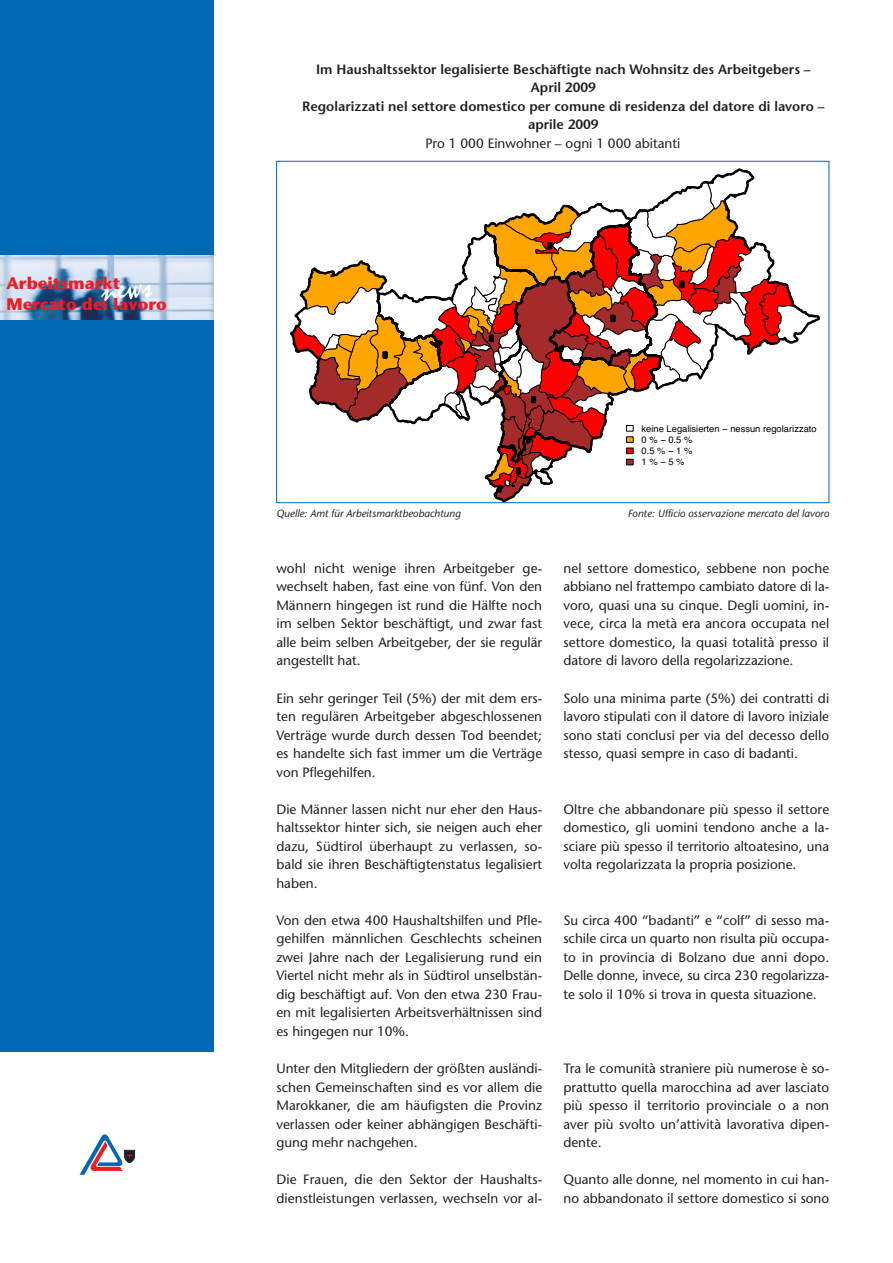
<style>
.page{position:relative;width:893px;height:1263px;background:#fff}
.page>*{position:absolute;margin:0;border:0;box-sizing:border-box;transform-origin:0 0}
.t1{font:700 16.8px/20.4px "Stone Sans";color:#ee1d23}
.t2{font:13.5px/18.5px "Stone Sans";color:#231f20;text-align:justify}
.t3{font:600 13.5px/18.5px "Stone Sans";color:#231f20;text-align:center}
.t4{font:italic 10.5px "Stone Sans";color:#231f20}
.t5{font:9.3px/11.2px "Helvetica";color:#000}
</style>
<div class="page">
<div style="left:0;top:0;width:213px;height:1051px;background:#0168b5"></div>
<img style="left:0;top:256px;width:213px;height:64px">
<svg style="left:80px;top:1134px;width:55px;height:41px"></svg>
<svg style="left:101px;top:284px;width:52px;height:17px"></svg>
<svg style="left:292px;top:168px;width:527px;height:336px"></svg>
<p class="t1" style="left:7px;top:275px;width:162px">Arbeitsmarkt<br>Mercato del lavoro</p>
<p class="t3" style="left:302px;top:61px;width:524px">Im Haushaltssektor legalisierte Beschäftigte nach Wohnsitz des Arbeitgebers – April 2009<br>Regolarizzati nel settore domestico per comune di residenza del datore di lavoro – aprile 2009</p>
<p class="t2" style="left:425px;top:135px;width:256px">Pro 1 000 Einwohner – ogni 1 000 abitanti</p>
<p class="t5" style="left:642px;top:424px;width:177px">keine Legalisierten − nessun regolarizzato<br>0 % − 0.5 %<br>0.5 % − 1 %<br>1 % − 5 %</p>
<p class="t4" style="left:276px;top:510px;width:186px">Quelle: Amt für Arbeitsmarktbeobachtung</p>
<p class="t4" style="left:628px;top:510px;width:203px">Fonte: Ufficio osservazione mercato del lavoro</p>
<p class="t2" style="left:276px;top:560px;width:267px">wohl nicht wenige ihren Arbeitgeber ge&shy;wechselt haben, fast eine von fünf. Von den Männern hingegen ist rund die Hälfte noch im selben Sektor beschäftigt, und zwar fast alle beim selben Arbeitgeber, der sie regulär angestellt hat.</p>
<p class="t2" style="left:276px;top:690px;width:267px">Ein sehr geringer Teil (5%) der mit dem ers&shy;ten regulären Arbeitgeber abgeschlossenen Verträge wurde durch dessen Tod beendet; es handelte sich fast immer um die Verträge von Pflegehilfen.</p>
<p class="t2" style="left:276px;top:801px;width:267px">Die Männer lassen nicht nur eher den Haus&shy;haltssektor hinter sich, sie neigen auch eher dazu, Südtirol überhaupt zu verlassen, so&shy;bald sie ihren Beschäftigtenstatus legalisiert haben.</p>
<p class="t2" style="left:276px;top:912px;width:267px">Von den etwa 400 Haushaltshilfen und Pfle&shy;gehilfen männlichen Geschlechts scheinen zwei Jahre nach der Legalisierung rund ein Viertel nicht mehr als in Südtirol unselbstän&shy;dig beschäftigt auf. Von den etwa 230 Frau&shy;en mit legalisierten Arbeitsverhältnissen sind es hingegen nur 10%.</p>
<p class="t2" style="left:276px;top:1060px;width:267px">Unter den Mitgliedern der größten ausländi&shy;schen Gemeinschaften sind es vor allem die Marokkaner, die am häufigsten die Provinz verlassen oder keiner abhängigen Beschäfti&shy;gung mehr nachgehen.</p>
<p class="t2" style="left:276px;top:1172px;width:267px">Die Frauen, die den Sektor der Haushalts&shy;dienstleistungen verlassen, wechseln vor al-</p>
<p class="t2" style="left:563px;top:560px;width:267px">nel settore domestico, sebbene non poche abbiano nel frattempo cambiato datore di la&shy;voro, quasi una su cinque. Degli uomini, in&shy;vece, circa la metà era ancora occupata nel settore domestico, la quasi totalità presso il datore di lavoro della regolarizzazione.</p>
<p class="t2" style="left:563px;top:690px;width:267px">Solo una minima parte (5%) dei contratti di lavoro stipulati con il datore di lavoro iniziale sono stati conclusi per via del decesso dello stesso, quasi sempre in caso di badanti.</p>
<p class="t2" style="left:563px;top:801px;width:267px">Oltre che abbandonare più spesso il settore domestico, gli uomini tendono anche a la&shy;sciare più spesso il territorio altoatesino, una volta regolarizzata la propria posizione.</p>
<p class="t2" style="left:563px;top:912px;width:267px">Su circa 400 “badanti” e “colf” di sesso ma&shy;schile circa un quarto non risulta più occupa&shy;to in provincia di Bolzano due anni dopo.<br>Delle donne, invece, su circa 230 regolarizza&shy;te solo il 10% si trova in questa situazione.</p>
<p class="t2" style="left:563px;top:1060px;width:267px">Tra le comunità straniere più numerose è so&shy;prattutto quella marocchina ad aver lasciato più spesso il territorio provinciale o a non aver più svolto un’attività lavorativa dipen&shy;dente.</p>
<p class="t2" style="left:563px;top:1172px;width:267px">Quanto alle donne, nel momento in cui han&shy;no abbandonato il settore domestico si sono</p>
</div>
